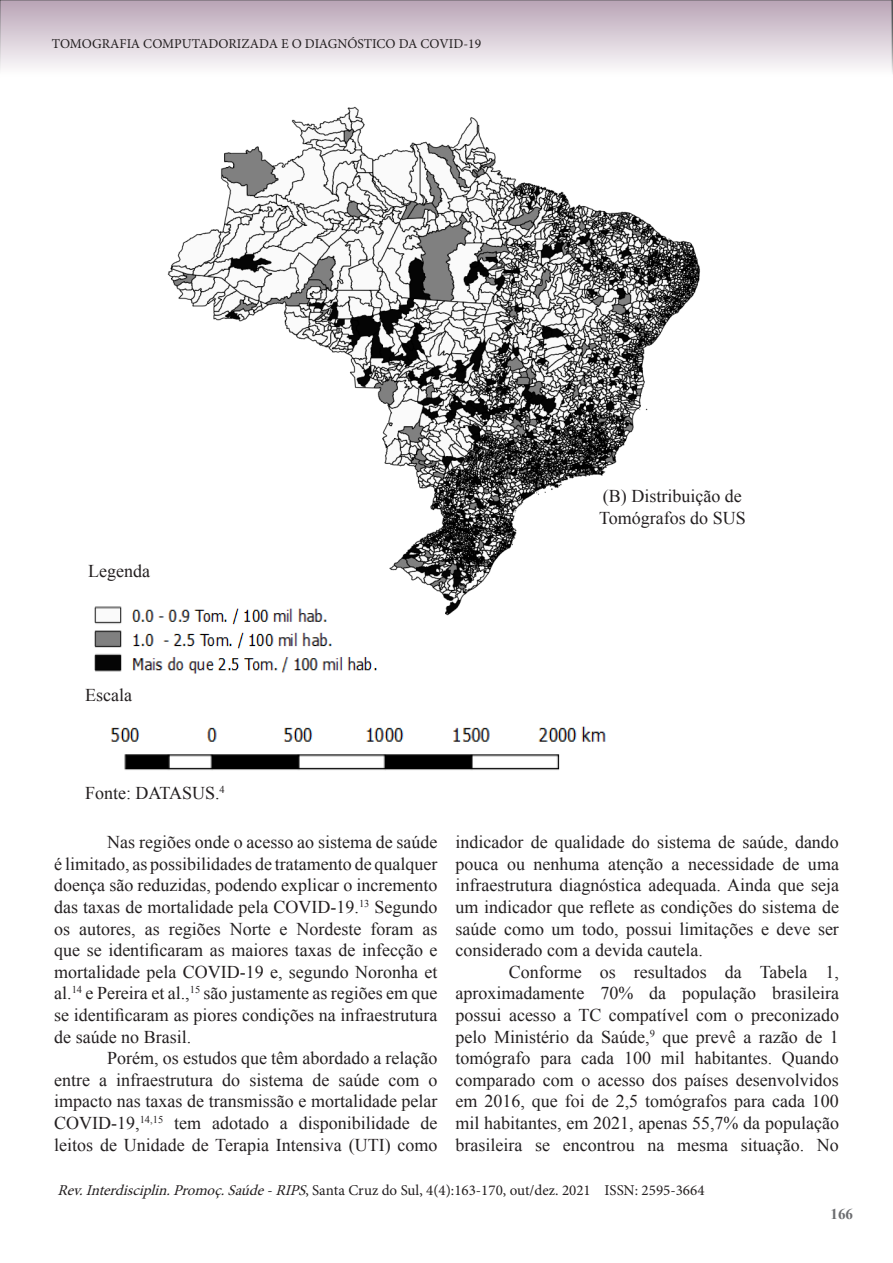
<style>
.page{position:relative;width:893px;height:1263px;background:#fff}
.page>*{position:absolute;margin:0;border:0;box-sizing:border-box;transform-origin:0 0}
.t1{font:18px/21.6px "Times New Roman";color:#231f20;text-align:justify}
.t2{font:15px "Minion Pro";color:#231f20}
.t3{font:700 15px "Times New Roman";color:#6c6d70}
.t4{font:13.5px "Minion Pro";color:#231f20}
.s1{font-style:italic}
</style>
<div class="page">
<svg style="left:0;top:0;width:892px;height:71px;background:#d8ccd6"></svg>
<svg style="left:892px;top:0;width:1px;height:74px"></svg>
<img style="left:167px;top:106px;width:533px;height:510px">
<img style="left:94px;top:602px;width:288px;height:72px">
<img style="left:110px;top:726px;width:496px;height:45px">
<p class="t4" style="left:52px;top:35px;width:431px">TOMOGRAFIA COMPUTADORIZADA E O DIAGNÓSTICO DA COVID-19</p>
<p class="t1" style="left:88px;top:560px;width:63px">Legenda</p>
<p class="t1" style="left:85px;top:684px;width:48px">Escala</p>
<p class="t1" style="left:85px;top:782px;width:141px">Fonte: DATASUS.<sup>4</sup></p>
<p class="t1" style="left:603px;top:485px;width:140px">(B) Distribuição de</p>
<p class="t1" style="left:599px;top:507px;width:148px">Tomógrafos do SUS</p>
<p class="t1" style="left:54px;top:831px;width:385px;text-indent:53px">Nas regiões onde o acesso ao sistema de saúde é limitado, as possibilidades de tratamento de qualquer doença são reduzidas, podendo explicar o incremento das taxas de mortalidade pela COVID-19.<sup>13</sup> Segundo os autores, as regiões Norte e Nordeste foram as que se identificaram as maiores taxas de infecção e mortalidade pela COVID-19 e, segundo Noronha et al.<sup>14</sup> e Pereira et al.,<sup>15</sup> são justamente as regiões em que se identificaram as piores condições na infraestrutura de saúde no Brasil.</p>
<p class="t1" style="left:54px;top:1047px;width:385px;text-indent:53px">Porém, os estudos que têm abordado a relação entre a infraestrutura do sistema de saúde com o impacto nas taxas de transmissão e mortalidade pelar COVID-19,<sup>14,15</sup> tem adotado a disponibilidade de leitos de Unidade de Terapia Intensiva (UTI) como</p>
<p class="t1" style="left:456px;top:831px;width:385px">indicador de qualidade do sistema de saúde, dando pouca ou nenhuma atenção a necessidade de uma infraestrutura diagnóstica adequada. Ainda que seja um indicador que reflete as condições do sistema de saúde como um todo, possui limitações e deve ser considerado com a devida cautela.</p>
<p class="t1" style="left:456px;top:960px;width:385px;text-indent:53px">Conforme os resultados da Tabela 1, aproximadamente 70% da população brasileira possui acesso a TC compatível com o preconizado pelo Ministério da Saúde,<sup>9</sup> que prevê a razão de 1 tomógrafo para cada 100 mil habitantes. Quando comparado com o acesso dos países desenvolvidos em 2016, que foi de 2,5 tomógrafos para cada 100 mil habitantes, em 2021, apenas 55,7% da população brasileira se encontrou na mesma situação. No</p>
<p class="t2" style="left:57px;top:1180px;width:649px"><span class="s1">Rev.Interdisciplin.Promoç.Saúde-RIPS</span>, Santa Cruz do Sul, 4(4):163-170, out/dez. 2021 ISSN: 2595-3664</p>
<p class="t3" style="left:831px;top:1204px;width:24px">166</p>
</div>
